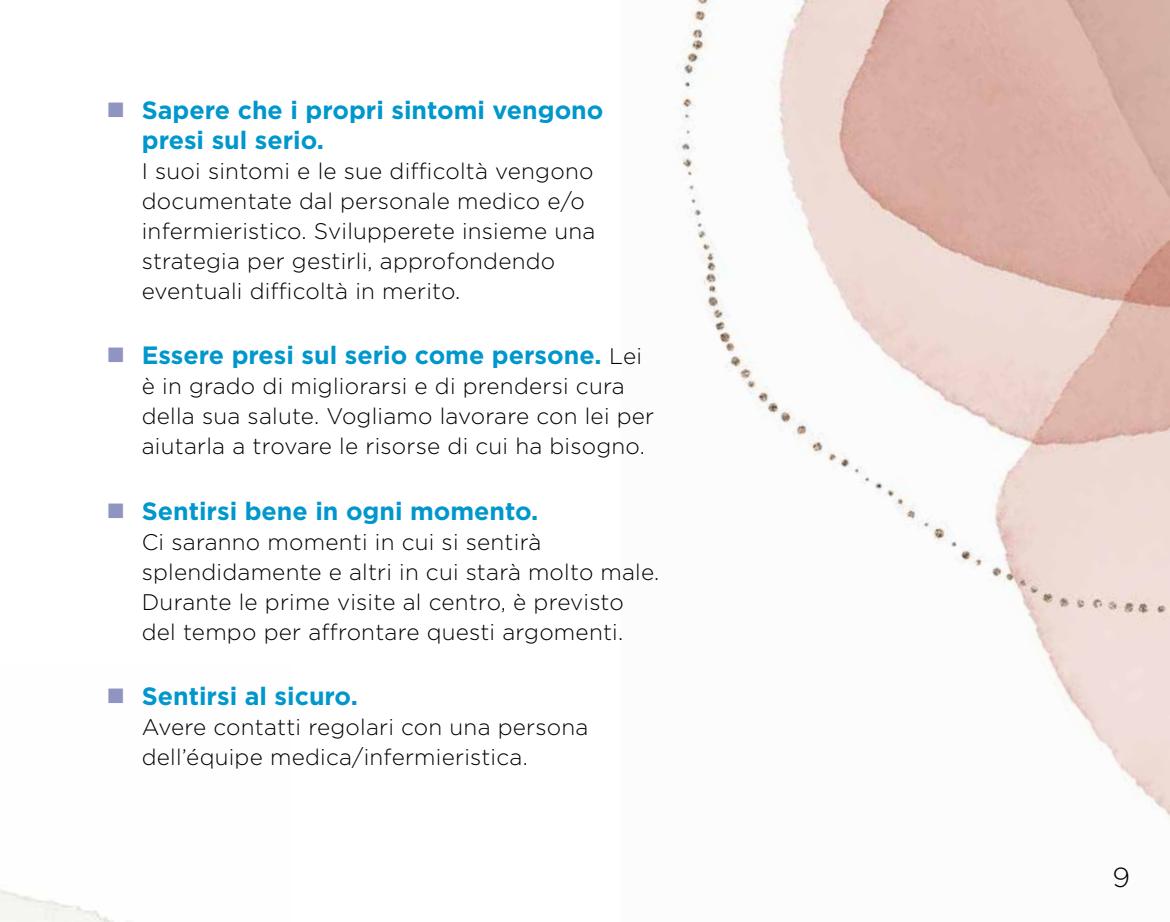
<style>
.page{position:relative;width:1170px;height:922px;background:#fff}
.page>*{position:absolute;margin:0;border:0;box-sizing:border-box;transform-origin:0 0}
.t1{font:300 27.5px "Gotham";color:#000}
.t2{font:700 25px/30px "Gotham";color:#0097cc}
.t3{font:300 22.5px/30px "Gotham";letter-spacing:.01em;color:#000}
.s1{font-weight:300;font-size:22.5px;color:#000}
</style>
<div class="page">
<img style="left:676px;top:0;width:493px;height:819px">
<p class="t2" style="left:142px;top:95px;width:463px">Sapere che i propri sintomi vengono presi sul serio.</p>
<p class="t3" style="left:142px;top:155px;width:455px">I suoi sintomi e le sue difficoltà vengono documentate dal personale medico e/o infermieristico. Svilupperete insieme una strategia per gestirli, approfondendo eventuali difficoltà in merito.</p>
<p class="t2" style="left:142px;top:340px;width:501px">Essere presi sul serio come persone. <span class="s1">Lei</span></p>
<p class="t3" style="left:142px;top:370px;width:514px">è in grado di migliorarsi e di prendersi cura della sua salute. Vogliamo lavorare con lei per aiutarla a trovare le risorse di cui ha bisogno.</p>
<p class="t2" style="left:142px;top:495px;width:398px">Sentirsi bene in ogni momento.</p>
<p class="t3" style="left:142px;top:526px;width:519px">Ci saranno momenti in cui si sentirà splendidamente e altri in cui starà molto male.<br>Durante le prime visite al centro, è previsto del tempo per affrontare questi argomenti.</p>
<p class="t2" style="left:142px;top:681px;width:217px">Sentirsi al sicuro.</p>
<p class="t3" style="left:142px;top:711px;width:448px">Avere contatti regolari con una persona dell’équipe medica/infermieristica.</p>
<p class="t1" style="left:1112px;top:859px;width:19px">9</p>
</div>
